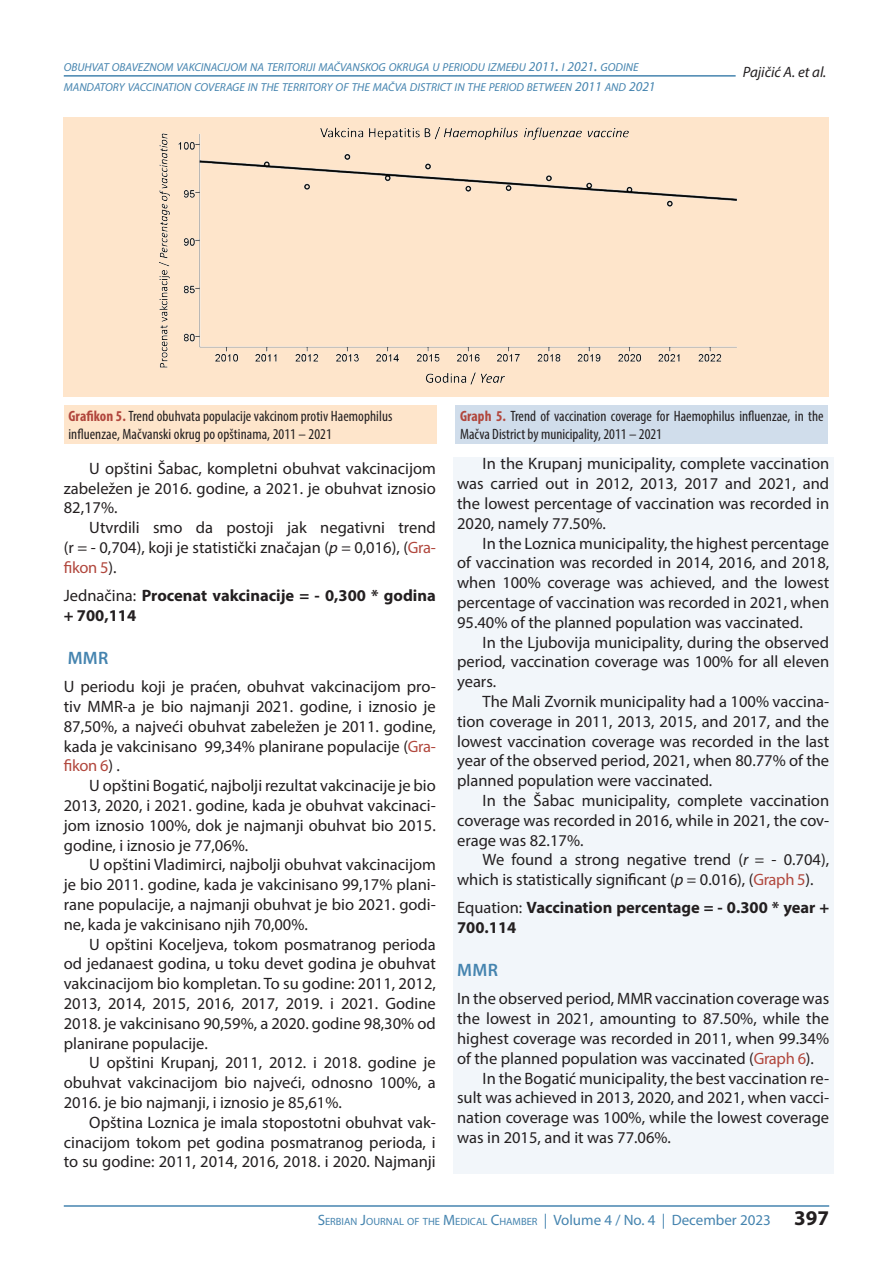
<style>
.page{position:relative;width:893px;height:1263px;background:#fff}
.page>*{position:absolute;margin:0;border:0;box-sizing:border-box;transform-origin:0 0}
.t1{font:600 18px "Myriad Pro";letter-spacing:.02em;color:#4584af}
.t2{font:16.5px/19.8px "Myriad Pro";color:#231f20;text-align:justify}
.t3{font:700 16.5px/19.8px "Myriad Pro";color:#231f20}
.t4{font:condensed 15px/18px "Myriad Pro";color:#231f20}
.t5{font:italic 15px "Myriad Pro";color:#231f20}
.t6{font:italic 11.55px/20.2px "Myriad Pro";color:#4584af}
.t7{font:10.5px "Myriad Pro";color:#4584af}
.s1{font-size:13.5px}
.s2{font-size:16.5px}
.s3{font-weight:700;color:#b1473d}
.s4{font-style:italic}
.s5{color:#b1473d}
.s6{font-weight:400}
.s7{font-size:15px}
.s8{font-weight:700;font-size:21px;color:#231f20}
</style>
<div class="page">
<div style="left:453px;top:117px;width:380px;height:1057px;background:#f2f6fa"></div>
<hr style="left:64px;top:1205px;width:765px;height:2px;background:#4584af">
<hr style="left:64px;top:75px;width:672px;height:2px;background:#4584af">
<div style="left:47px;top:110px;width:799px;height:347px;background:#fff"></div>
<div style="left:64px;top:405px;width:372px;height:38px;background:#fee5cb"></div>
<div style="left:456px;top:405px;width:372px;height:38px;background:#d0ddeb"></div>
<div style="left:63px;top:117px;width:766px;height:279px;background:#fee5cb"></div>
<img style="left:159px;top:127px;width:578px;height:258px">
<p class="t6" style="left:64px;top:57px;width:593px">OBUHVAT OBAVEZNOM VAKCINACIJOM NA TERITORIJI MAČVANSKOG OKRUGA U PERIODU IZMEĐU <span class="s1">2011</span><span class="s2">.</span> I <span class="s1">2021</span><span class="s2">.</span> GODINE<br>MANDATORY VACCINATION COVERAGE IN THE TERRITORY OF THE MAČVA DISTRICT IN THE PERIOD BETWEEN <span class="s1">2011</span> AND <span class="s1">2021</span></p>
<p class="t5" style="left:743px;top:63px;width:85px">Pajičić A. et al.</p>
<p class="t4" style="left:68px;top:406px;width:326px"><span class="s3">Grafikon 5.</span> Trend obuhvata populacije vakcinom protiv Haemophilus influenzae, Mačvanski okrug po opštinama, 2011 – 2021</p>
<p class="t4" style="left:460px;top:406px;width:365px"><span class="s3">Graph 5.</span> Trend of vaccination coverage for Haemophilus influenzae, in the<br>Mačva District by municipality, 2011 – 2021</p>
<p class="t2" style="left:64px;top:458px;width:374px;text-indent:26px">U opštini Šabac, kompletni obuhvat vakcinacijom zabeležen je 2016. godine, a 2021. je obuhvat iznosio 82,17%.</p>
<p class="t2" style="left:64px;top:517px;width:374px;text-indent:26px">Utvrdili smo da postoji jak negativni trend (r = - 0,704), koji je statistički značajan (<span class="s4">p =</span> 0,016), (<span class="s5">Gra&shy;fikon 5</span>).</p>
<p class="t3" style="left:64px;top:585px;width:374px"><span class="s6">Jednačina:</span> Procenat vakcinacije = - 0,300 * godina + 700,114</p>
<p class="t1" style="left:68px;top:646px;width:42px">MMR</p>
<p class="t2" style="left:64px;top:676px;width:374px">U periodu koji je praćen, obuhvat vakcinacijom pro&shy;tiv MMR-a je bio najmanji 2021. godine, i iznosio je 87,50%, a najveći obuhvat zabeležen je 2011. godine, kada je vakcinisano 99,34% planirane populacije (<span class="s5">Gra&shy;fikon 6</span>) .</p>
<p class="t2" style="left:64px;top:775px;width:374px;text-indent:26px">U opštini Bogatić, najbolji rezultat vakcinacije je bio 2013, 2020, i 2021. godine, kada je obuhvat vakcinaci&shy;jom iznosio 100%, dok je najmanji obuhvat bio 2015. godine, i iznosio je 77,06%.</p>
<p class="t2" style="left:64px;top:855px;width:374px;text-indent:26px">U opštini Vladimirci, najbolji obuhvat vakcinacijom je bio 2011. godine, kada je vakcinisano 99,17% plani&shy;rane populacije, a najmanji obuhvat je bio 2021. godi&shy;ne, kada je vakcinisano njih 70,00%.</p>
<p class="t2" style="left:64px;top:934px;width:374px;text-indent:26px">U opštini Koceljeva, tokom posmatranog perioda od jedanaest godina, u toku devet godina je obuhvat vakcinacijom bio kompletan. To su godine: 2011, 2012, 2013, 2014, 2015, 2016, 2017, 2019. i 2021. Godine 2018. je vakcinisano 90,59%, a 2020. godine 98,30% od planirane populacije.</p>
<p class="t2" style="left:64px;top:1053px;width:374px;text-indent:26px">U opštini Krupanj, 2011, 2012. i 2018. godine je obuhvat vakcinacijom bio najveći, odnosno 100%, a 2016. je bio najmanji, i iznosio je 85,61%.</p>
<p class="t2" style="left:64px;top:1112px;width:374px;text-indent:26px">Opština Loznica je imala stopostotni obuhvat vak&shy;cinacijom tokom pet godina posmatranog perioda, i to su godine: 2011, 2014, 2016, 2018. i 2020. Najmanji</p>
<p class="t2" style="left:457px;top:454px;width:374px;text-indent:26px">In the Krupanj municipality, complete vaccination was carried out in 2012, 2013, 2017 and 2021, and the lowest percentage of vaccination was recorded in 2020, namely 77.50%.</p>
<p class="t2" style="left:457px;top:533px;width:374px;text-indent:26px">In the Loznica municipality, the highest percentage of vaccination was recorded in 2014, 2016, and 2018, when 100% coverage was achieved, and the lowest percentage of vaccination was recorded in 2021, when 95.40% of the planned population was vaccinated.</p>
<p class="t2" style="left:457px;top:632px;width:374px;text-indent:26px">In the Ljubovija municipality, during the observed period, vaccination coverage was 100% for all eleven years.</p>
<p class="t2" style="left:457px;top:691px;width:374px;text-indent:26px">The Mali Zvornik municipality had a 100% vaccina&shy;tion coverage in 2011, 2013, 2015, and 2017, and the lowest vaccination coverage was recorded in the last year of the observed period, 2021, when 80.77% of the planned population were vaccinated.</p>
<p class="t2" style="left:457px;top:790px;width:374px;text-indent:26px">In the Šabac municipality, complete vaccination coverage was recorded in 2016, while in 2021, the cov&shy;erage was 82.17%.</p>
<p class="t2" style="left:457px;top:850px;width:373px;text-indent:26px">We found a strong negative trend (<span class="s4">r =</span> - 0.704), which is statistically significant (<span class="s4">p =</span> 0.016), (<span class="s5">Graph 5</span>).</p>
<p class="t3" style="left:457px;top:897px;width:374px"><span class="s6">Equation:</span> Vaccination percentage = - 0.300 * year +<br>700.114</p>
<p class="t1" style="left:457px;top:959px;width:42px">MMR</p>
<p class="t2" style="left:457px;top:989px;width:374px">In the observed period, MMR vaccination coverage was</p>
<p class="t2" style="left:457px;top:1008px;width:374px">the lowest in 2021, amounting to 87.50%, while the</p>
<p class="t2" style="left:457px;top:1028px;width:374px">highest coverage was recorded in 2011, when 99.34%</p>
<p class="t2" style="left:457px;top:1048px;width:358px">of the planned population was vaccinated (<span class="s5">Graph 6</span>).</p>
<p class="t2" style="left:483px;top:1068px;width:348px">In the Bogatić municipality, the best vaccination re-</p>
<p class="t2" style="left:457px;top:1088px;width:374px">sult was achieved in 2013, 2020, and 2021, when vacci-</p>
<p class="t2" style="left:457px;top:1107px;width:374px">nation coverage was 100%, while the lowest coverage</p>
<p class="t2" style="left:457px;top:1127px;width:215px">was in 2015, and it was 77.06%.</p>
<p class="t7" style="left:318px;top:1215px;width:513px"><span class="s7">S</span>ERBIAN <span class="s7">J</span>OURNAL OF THE <span class="s7">M</span>EDICAL <span class="s7">C</span>HAMBER <span class="s7">| Volume 4 / No. 4 | December 2023</span> <span class="s8">397</span></p>
</div>
